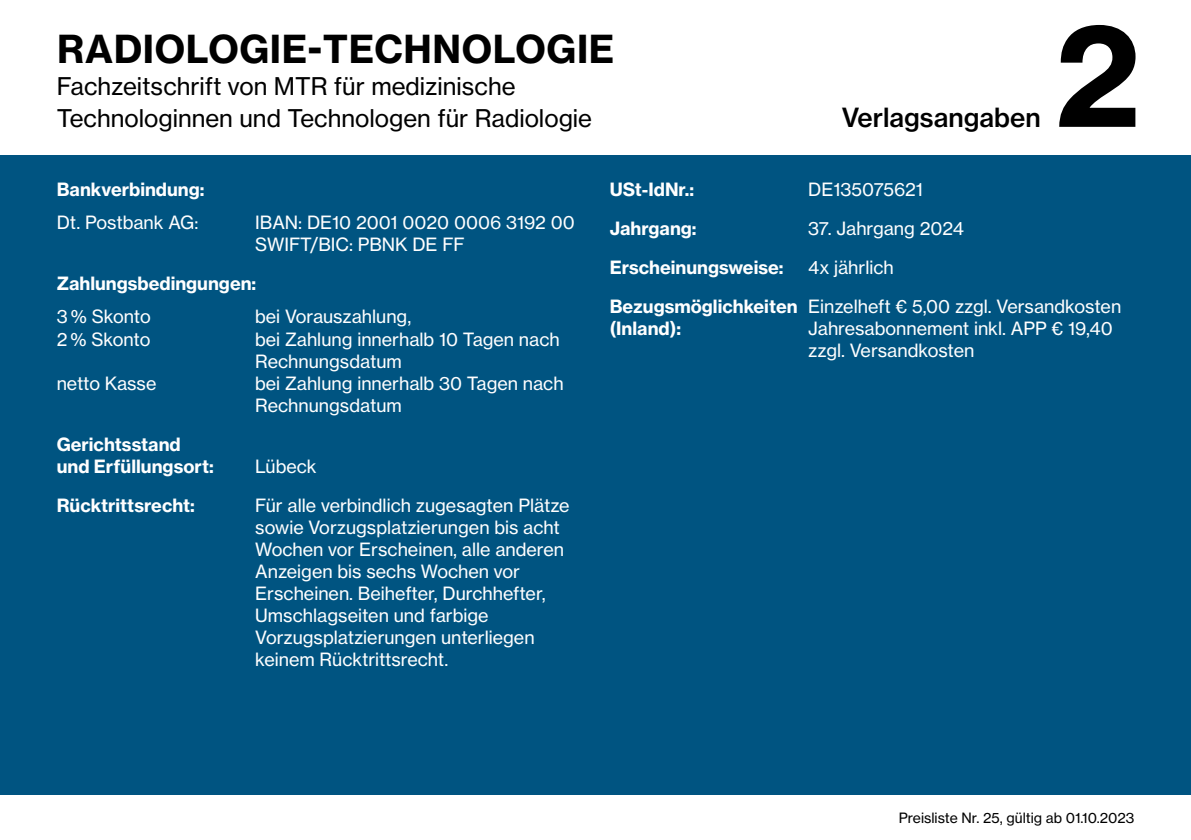
<style>
.page{position:relative;width:1191px;height:840px;background:#fff}
.page>*{position:absolute;margin:0;border:0;box-sizing:border-box;transform-origin:0 0}
.t1{font:140px "N Haas Grotesk TX Pro 75 Bd";color:#000}
.t2{font:38px "N Haas Grotesk TX Pro 75 Bd";letter-spacing:.015em;color:#000}
.t3{font:26px "N Haas Grotesk TX Pro 65 Md";color:#000}
.t4{font:24px/32px "N Haas Grotesk TX Pro 55 Rg";color:#000}
.t5{font:18px/22px "N Haas Grotesk TX Pro 55 Rg";color:#fff}
.t6{font:18px/22px "N Haas Grotesk TX Pro 75 Bd";color:#fff}
.t7{font:14px "N Haas Grotesk TX Pro 55 Rg";color:#000}
.s1{font-family:"N Haas Grotesk TX Pro 75 Bd"}
</style>
<div class="page">
<div style="left:0;top:155px;width:1191px;height:639px;background:#005481"></div>
<h2 class="t2" style="left:57px;top:25px;width:559px">RADIOLOGIE-TECHNOLOGIE</h2>
<h3 class="t4" style="left:57px;top:70px;width:537px">Fachzeitschrift von MTR für medizinische<br>Technologinnen und Technologen für Radiologie</h3>
<h3 class="t3" style="left:841px;top:101px;width:200px">Verlagsangaben</h3>
<h1 class="t1" style="left:1054px;top:-13px;width:87px">2</h1>
<p class="t6" style="left:57px;top:178px;width:149px">Bankverbindung:</p>
<p class="t5" style="left:57px;top:211px;width:143px">Dt. Postbank AG:</p>
<p class="t5" style="left:255px;top:211px;width:321px">IBAN: DE10 2001 0020 0006 3192 00<br>SWIFT/BIC: PBNK DE FF</p>
<p class="t6" style="left:57px;top:272px;width:201px">Zahlungsbedingungen:</p>
<p class="t5" style="left:57px;top:306px;width:95px">3 % Skonto</p>
<p class="t5" style="left:255px;top:306px;width:157px">bei Vorauszahlung,</p>
<p class="t5" style="left:57px;top:328px;width:95px">2 % Skonto</p>
<p class="t5" style="left:255px;top:328px;width:306px">bei Zahlung innerhalb 10 Tagen nach<br>Rechnungsdatum</p>
<p class="t5" style="left:57px;top:372px;width:101px">netto Kasse</p>
<p class="t5" style="left:255px;top:372px;width:310px">bei Zahlung innerhalb 30 Tagen nach<br>Rechnungsdatum</p>
<p class="t6" style="left:57px;top:433px;width:159px">Gerichtsstand und Erfüllungsort:</p>
<p class="t5" style="left:255px;top:455px;width:63px">Lübeck</p>
<p class="t6" style="left:57px;top:494px;width:140px">Rücktrittsrecht:</p>
<p class="t5" style="left:255px;top:494px;width:316px">Für alle verbindlich zugesagten Plätze sowie Vorzugsplatzierungen bis acht Wochen vor Erscheinen, alle anderen Anzeigen bis sechs Wochen vor Erscheinen. Beihefter, Durchhefter, Umschlagseiten und farbige Vorzugsplatzierungen unterliegen keinem Rücktrittsrecht.</p>
<p class="t6" style="left:609px;top:178px;width:86px">USt-IdNr.:</p>
<p class="t5" style="left:808px;top:178px;width:116px">DE135075621</p>
<p class="t6" style="left:609px;top:217px;width:88px">Jahrgang:</p>
<p class="t5" style="left:808px;top:217px;width:157px">37. Jahrgang 2024</p>
<p class="t6" style="left:609px;top:256px;width:175px">Erscheinungsweise:</p>
<p class="t5" style="left:609px;top:247px;width:513px;line-height:39px;text-indent:198px">4x jährlich<br><span class="s1">Bezugsmöglichkeiten</span> Einzelheft € 5,00 zzgl. Versandkosten</p>
<p class="t6" style="left:609px;top:317px;width:73px">(Inland):</p>
<p class="t5" style="left:808px;top:317px;width:306px">Jahresabonnement inkl. APP € 19,40 zzgl. Versandkosten</p>
<p class="t7" style="left:899px;top:808px;width:237px">Preisliste Nr. 25, gültig ab 01.10.2023</p>
</div>
